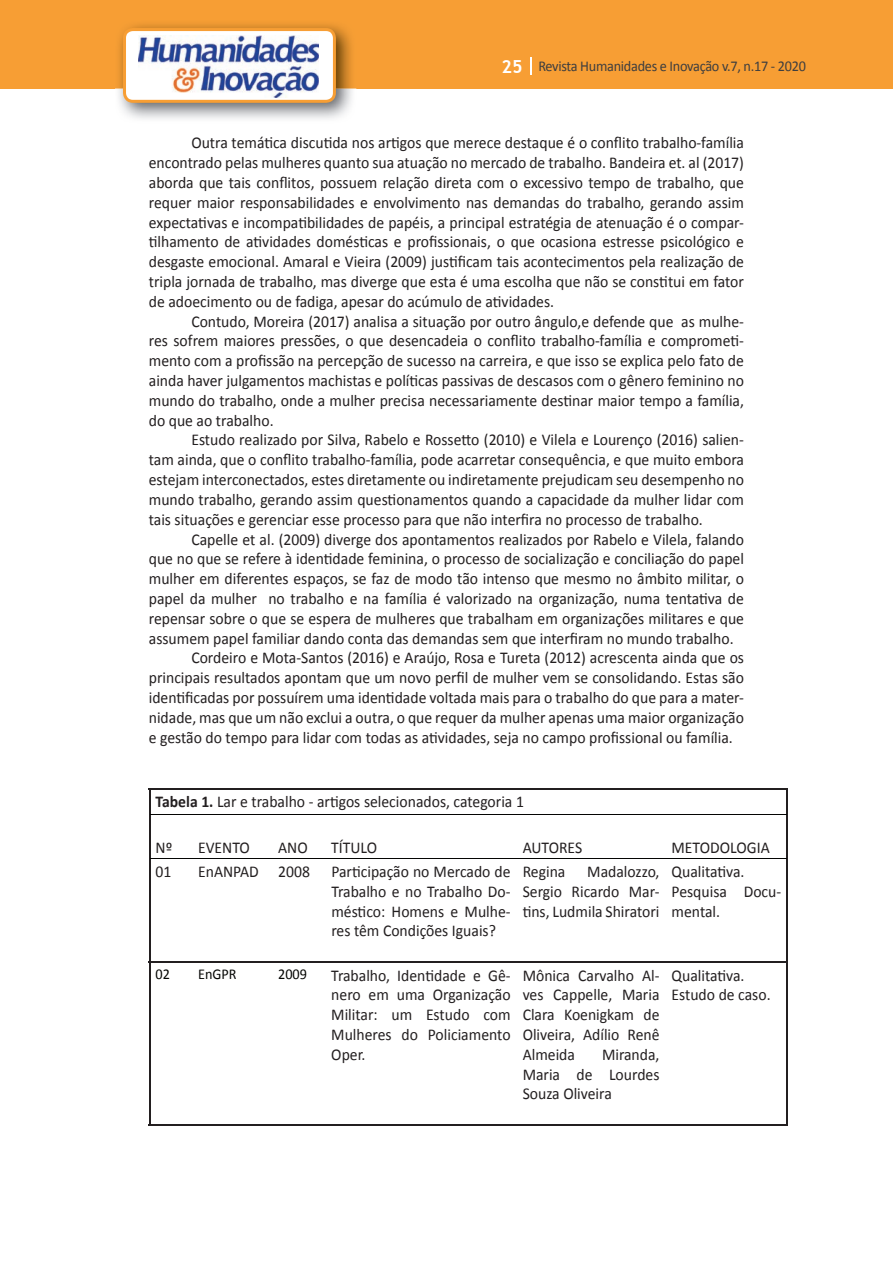
<style>
.page{position:relative;width:893px;height:1263px;background:#fff}
.page>*{position:absolute;margin:0;border:0;box-sizing:border-box;transform-origin:0 0}
.t1{font:16.5px/19.8px "Calibri";color:#231f20;text-align:justify;scale:.95 1}
.t2{font:15px "Calibri";letter-spacing:-.02em;color:#3e3e3f;scale:.95 1}
.t3{font:15px "Calibri";color:#040503;scale:.95 1}
.s1{font-family:"Trebuchet MS";font-weight:700;font-size:18px;color:#fff}
.s2{font-weight:700}
</style>
<div class="page">
<div style="left:0;top:0;width:893px;height:88px;background:#f79e34"></div>
<svg style="left:530px;top:57px;width:2px;height:18px"></svg>
<img style="left:115px;top:24px;width:241px;height:95px">
<svg style="left:123px;top:28px;width:213px;height:75px"></svg>
<hr style="left:149px;top:788px;width:43px;height:2px;background:#231f20">
<svg style="left:149px;top:790px;width:1px;height:24px"></svg>
<hr style="left:192px;top:788px;width:80px;height:2px;background:#231f20">
<hr style="left:272px;top:788px;width:53px;height:2px;background:#231f20">
<hr style="left:325px;top:788px;width:192px;height:2px;background:#231f20">
<hr style="left:517px;top:788px;width:149px;height:2px;background:#231f20">
<hr style="left:666px;top:788px;width:122px;height:2px;background:#231f20">
<hr style="left:786px;top:790px;width:2px;height:24px;background:#231f20">
<hr style="left:149px;top:814px;width:1px;height:44px;background:#231f20">
<hr style="left:786px;top:814px;width:2px;height:44px;background:#231f20">
<hr style="left:149px;top:858px;width:1px;height:103px;background:#231f20">
<hr style="left:786px;top:858px;width:2px;height:103px;background:#231f20">
<hr style="left:149px;top:961px;width:43px;height:2px;background:#231f20">
<hr style="left:149px;top:963px;width:1px;height:161px;background:#231f20">
<hr style="left:192px;top:961px;width:80px;height:2px;background:#231f20">
<hr style="left:272px;top:961px;width:53px;height:2px;background:#231f20">
<hr style="left:325px;top:961px;width:192px;height:2px;background:#231f20">
<hr style="left:517px;top:961px;width:149px;height:2px;background:#231f20">
<hr style="left:666px;top:961px;width:122px;height:2px;background:#231f20">
<hr style="left:786px;top:963px;width:2px;height:161px;background:#231f20">
<hr style="left:149px;top:1124px;width:43px;height:2px;background:#231f20">
<hr style="left:192px;top:1124px;width:80px;height:2px;background:#231f20">
<hr style="left:272px;top:1124px;width:53px;height:2px;background:#231f20">
<hr style="left:325px;top:1124px;width:192px;height:2px;background:#231f20">
<hr style="left:517px;top:1124px;width:149px;height:2px;background:#231f20">
<hr style="left:666px;top:1124px;width:122px;height:2px;background:#231f20">
<hr style="left:150px;top:814px;width:42px;height:1px;background:#040503">
<hr style="left:192px;top:814px;width:80px;height:1px;background:#040503">
<hr style="left:272px;top:814px;width:53px;height:1px;background:#040503">
<hr style="left:325px;top:814px;width:192px;height:1px;background:#040503">
<hr style="left:517px;top:814px;width:149px;height:1px;background:#040503">
<hr style="left:666px;top:814px;width:120px;height:1px;background:#040503">
<hr style="left:150px;top:858px;width:42px;height:1px;background:#040503">
<hr style="left:192px;top:858px;width:80px;height:1px;background:#040503">
<hr style="left:272px;top:858px;width:53px;height:1px;background:#040503">
<hr style="left:325px;top:858px;width:192px;height:1px;background:#040503">
<hr style="left:517px;top:858px;width:149px;height:1px;background:#040503">
<hr style="left:666px;top:858px;width:120px;height:1px;background:#040503">
<p class="t2" style="left:501px;top:57px;width:322px"><span class="s1">25</span> Revista Humanidades e Inovação v.7, n.17 - 2020</p>
<p class="t1" style="left:149px;top:133px;width:628px;text-indent:43px">Outra temática discutida nos artigos que merece destaque é o conflito trabalho-família encontrado pelas mulheres quanto sua atuação no mercado de trabalho. Bandeira et. al (2017) aborda que tais conflitos, possuem relação direta com o excessivo tempo de trabalho, que requer maior responsabilidades e envolvimento nas demandas do trabalho, gerando assim expectativas e incompatibilidades de papéis, a principal estratégia de atenuação é o compar&shy;tilhamento de atividades domésticas e profissionais, o que ocasiona estresse psicológico e desgaste emocional. Amaral e Vieira (2009) justificam tais acontecimentos pela realização de tripla jornada de trabalho, mas diverge que esta é uma escolha que não se constitui em fator de adoecimento ou de fadiga, apesar do acúmulo de atividades.</p>
<p class="t1" style="left:149px;top:311px;width:628px;text-indent:43px">Contudo, Moreira (2017) analisa a situação por outro ângulo,e defende que as mulhe&shy;res sofrem maiores pressões, o que desencadeia o conflito trabalho-família e comprometi&shy;mento com a profissão na percepção de sucesso na carreira, e que isso se explica pelo fato de ainda haver julgamentos machistas e políticas passivas de descasos com o gênero feminino no mundo do trabalho, onde a mulher precisa necessariamente destinar maior tempo a família, do que ao trabalho.</p>
<p class="t1" style="left:149px;top:430px;width:628px;text-indent:43px">Estudo realizado por Silva, Rabelo e Rossetto (2010) e Vilela e Lourenço (2016) salien&shy;tam ainda, que o conflito trabalho-família, pode acarretar consequência, e que muito embora estejam interconectados, estes diretamente ou indiretamente prejudicam seu desempenho no mundo trabalho, gerando assim questionamentos quando a capacidade da mulher lidar com tais situações e gerenciar esse processo para que não interfira no processo de trabalho.</p>
<p class="t1" style="left:191px;top:529px;width:583px">Capelle et al. (2009) diverge dos apontamentos realizados por Rabelo e Vilela, falando</p>
<p class="t1" style="left:149px;top:549px;width:628px">que no que se refere à identidade feminina, o processo de socialização e conciliação do papel</p>
<p class="t1" style="left:149px;top:569px;width:628px">mulher em diferentes espaços, se faz de modo tão intenso que mesmo no âmbito militar, o</p>
<p class="t1" style="left:149px;top:589px;width:628px">papel da mulher no trabalho e na família é valorizado na organização, numa tentativa de</p>
<p class="t1" style="left:149px;top:608px;width:628px">repensar sobre o que se espera de mulheres que trabalham em organizações militares e que</p>
<p class="t1" style="left:149px;top:628px;width:617px">assumem papel familiar dando conta das demandas sem que interfiram no mundo trabalho.</p>
<p class="t1" style="left:191px;top:648px;width:583px">Cordeiro e Mota-Santos (2016) e Araújo, Rosa e Tureta (2012) acrescenta ainda que os</p>
<p class="t1" style="left:149px;top:668px;width:628px">principais resultados apontam que um novo perfil de mulher vem se consolidando. Estas são</p>
<p class="t1" style="left:149px;top:688px;width:628px">identificadas por possuírem uma identidade voltada mais para o trabalho do que para a mater-</p>
<p class="t1" style="left:149px;top:707px;width:628px">nidade, mas que um não exclui a outra, o que requer da mulher apenas uma maior organização</p>
<p class="t1" style="left:149px;top:727px;width:616px">e gestão do tempo para lidar com todas as atividades, seja no campo profissional ou família.</p>
<p class="t1" style="left:156px;top:792px;width:389px"><span class="s2">Tabela 1.</span> Lar e trabalho - artigos selecionados, categoria 1</p>
<p class="t1" style="left:156px;top:837px;width:19px">Nº</p>
<p class="t1" style="left:198px;top:837px;width:56px">EVENTO</p>
<p class="t1" style="left:278px;top:837px;width:33px">ANO</p>
<p class="t1" style="left:331px;top:837px;width:50px">TÍTULO</p>
<p class="t1" style="left:523px;top:837px;width:64px">AUTORES</p>
<p class="t1" style="left:672px;top:837px;width:105px">METODOLOGIA</p>
<p class="t1" style="left:156px;top:862px;width:18px">01</p>
<p class="t1" style="left:198px;top:862px;width:119px">EnANPAD 2008</p>
<p class="t1" style="left:331px;top:862px;width:190px">Participação no Mercado de Trabalho e no Trabalho Do&shy;méstico: Homens e Mulhe&shy;res têm Condições Iguais?</p>
<p class="t1" style="left:523px;top:862px;width:46px">Regina</p>
<p class="t1" style="left:523px;top:862px;width:146px;text-indent:65px">Madalozzo, Sergio Ricardo Mar&shy;tins, Ludmila Shiratori</p>
<p class="t1" style="left:672px;top:862px;width:117px;text-align:left">Qualitativa.<br>Pesquisa Docu&shy;mental.</p>
<p class="t3" style="left:156px;top:965px;width:17px">02</p>
<p class="t3" style="left:198px;top:965px;width:42px">EnGPR</p>
<p class="t3" style="left:278px;top:965px;width:32px">2009</p>
<p class="t1" style="left:331px;top:965px;width:190px">Trabalho, Identidade e Gê&shy;nero em uma Organização Militar: um Estudo com Mulheres do Policiamento Oper.</p>
<p class="t1" style="left:523px;top:965px;width:146px">Mônica Carvalho Al&shy;ves Cappelle, Maria Clara Koenigkam de Oliveira, Adílio Renê Almeida</p>
<p class="t1" style="left:523px;top:1044px;width:146px;text-indent:79px">Miranda, Maria de Lourdes Souza Oliveira</p>
<p class="t1" style="left:672px;top:965px;width:106px">Qualitativa.<br>Estudo de caso.</p>
</div>
